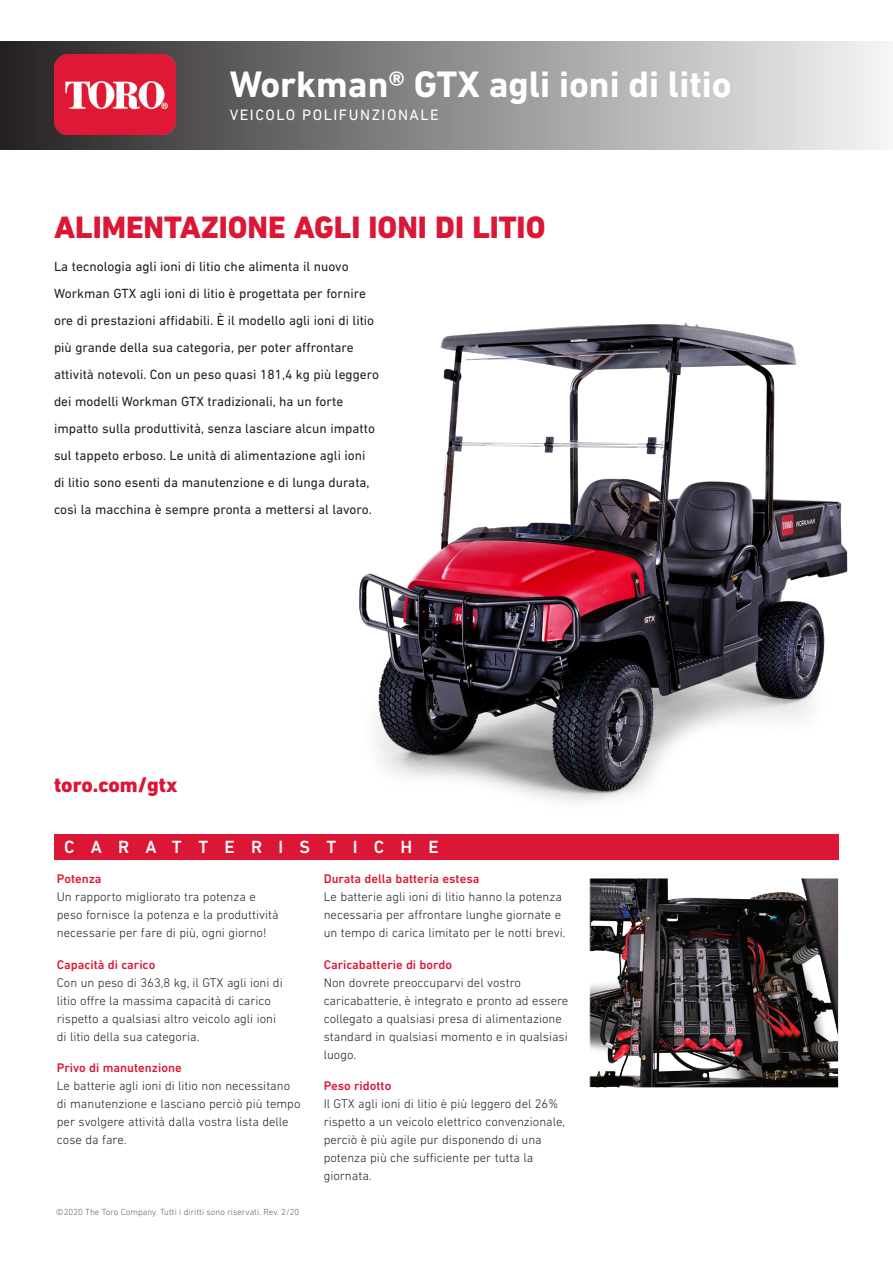
<style>
.page{position:relative;width:893px;height:1263px;background:#fff}
.page>*{position:absolute;margin:0;border:0;box-sizing:border-box;transform-origin:0 0}
.t1{font:700 37.5px "DIN Next LT Pro";color:#fff}
.Headline{font:800 31.5px "DIN Next LT Pro";color:#dc1736}
.Web_Address{font:800 21.15px "DIN Next LT Pro";color:#dc1736}
.t2{font:500 18px "DIN Next LT Pro";letter-spacing:.905em;color:#fff}
.Title_Small_Sub{font:15.3px "DIN Next LT Pro";letter-spacing:.1em;color:#fff}
.Body_Copy{font:13.5px/27px "DIN Next LT Pro";color:#231f20}
.t3{font:300 12.75px/18px "DIN Next LT Pro";color:#231f20}
.t4{font:500 12.75px "DIN Next LT Pro";color:#dc1736}
.t5{font:300 9px "DIN Next LT Pro";color:#636366}
</style>
<div class="page">
<div style="left:54px;top:834px;width:785px;height:26px;background:#dc1736"></div>
<div style="left:0;top:42px;width:893px;height:108px;background:linear-gradient(to right,#292021,#f4f6f6)"></div>
<img style="left:54px;top:54px;width:122px;height:80px">
<img style="left:359px;top:322px;width:489px;height:480px">
<img style="left:591px;top:880px;width:246px;height:206px">
<div style="left:589px;top:878px;width:250px;height:210px;border:1px solid #fff"></div>
<p class="t1" style="left:230px;top:62px;width:503px">Workman® GTX agli ioni di litio</p>
<p class="Title_Small_Sub" style="left:230px;top:106px;width:211px">VEICOLO POLIFUNZIONALE</p>
<p class="Headline" style="left:54px;top:209px;width:493px">ALIMENTAZIONE AGLI IONI DI LITIO</p>
<p class="Body_Copy" style="left:54px;top:253px;width:326px">La tecnologia agli ioni di litio che alimenta il nuovo Workman GTX agli ioni di litio è progettata per fornire ore di prestazioni affidabili. È il modello agli ioni di litio più grande della sua categoria, per poter affrontare attività notevoli. Con un peso quasi 181,4 kg più leggero dei modelli Workman GTX tradizionali, ha un forte impatto sulla produttività, senza lasciare alcun impatto sul tappeto erboso. Le unità di alimentazione agli ioni di litio sono esenti da manutenzione e di lunga durata, così la macchina è sempre pronta a mettersi al lavoro.</p>
<p class="Web_Address" style="left:54px;top:772px;width:125px">toro.com/gtx</p>
<p class="t2" style="left:64px;top:837px;width:376px">CARATTERISTICHE</p>
<p class="t4" style="left:57px;top:871px;width:46px">Potenza</p>
<p class="t3" style="left:57px;top:888px;width:223px">Un rapporto migliorato tra potenza e peso fornisce la potenza e la produttività necessarie per fare di più, ogni giorno!</p>
<p class="t4" style="left:57px;top:957px;width:100px">Capacità di carico</p>
<p class="t3" style="left:57px;top:973px;width:227px">Con un peso di 363,8 kg, il GTX agli ioni di litio offre la massima capacità di carico rispetto a qualsiasi altro veicolo agli ioni di litio della sua categoria.</p>
<p class="t4" style="left:57px;top:1060px;width:126px">Privo di manutenzione</p>
<p class="t3" style="left:57px;top:1077px;width:245px">Le batterie agli ioni di litio non necessitano di manutenzione e lasciano perciò più tempo per svolgere attività dalla vostra lista delle cose da fare.</p>
<p class="t5" style="left:56px;top:1207px;width:244px">©2020 The Toro Company. Tutti i diritti sono riservati. Rev. 2/20</p>
<p class="t4" style="left:324px;top:871px;width:157px">Durata della batteria estesa</p>
<p class="t3" style="left:324px;top:888px;width:243px">Le batterie agli ioni di litio hanno la potenza necessaria per affrontare lunghe giornate e un tempo di carica limitato per le notti brevi.</p>
<p class="t4" style="left:324px;top:957px;width:130px">Caricabatterie di bordo</p>
<p class="t3" style="left:324px;top:973px;width:246px">Non dovrete preoccuparvi del vostro caricabatterie, è integrato e pronto ad essere collegato a qualsiasi presa di alimentazione standard in qualsiasi momento e in qualsiasi luogo.</p>
<p class="t4" style="left:324px;top:1078px;width:69px">Peso ridotto</p>
<p class="t3" style="left:324px;top:1095px;width:243px">Il GTX agli ioni di litio è più leggero del 26% rispetto a un veicolo elettrico convenzionale, perciò è più agile pur disponendo di una potenza più che sufficiente per tutta la giornata.</p>
</div>
